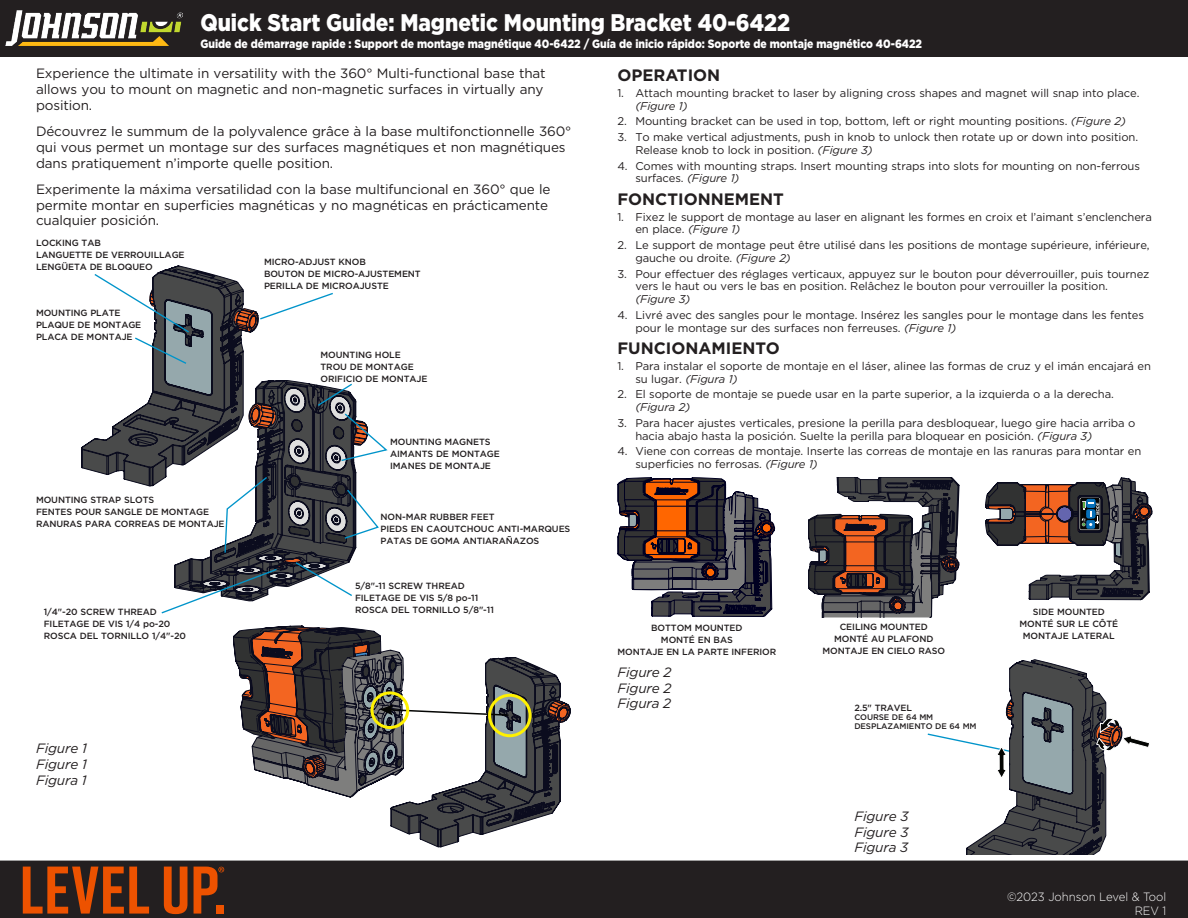
<style>
.page{position:relative;width:1188px;height:918px;background:#fff}
.page>*{position:absolute;margin:0;border:0;box-sizing:border-box;transform-origin:0 0}
._01_Title{font:900 24px "Gotham";color:#fff;scale:.87 1}
._01_Head1{font:700 16.5px "Gotham";color:#231f20}
._02_Body{font:13.5px/15.8px "Gotham";letter-spacing:-.01em;color:#231f20}
._02_Figure{font:italic 13.5px "Gotham";letter-spacing:-.01em;color:#231f20}
._01_Titlle_fr-es{font:900 12px "Gotham";color:#fff;scale:.87 1}
.t1{font:300 12px/14.4px "Gotham";color:#fff;text-align:right;scale:.95 1}
._02_Number{font:11.25px/12.8px "Gotham";letter-spacing:-.01em;color:#231f20}
._02_Callout{font:500 9px "Gotham";letter-spacing:-.01em;color:#231f20}
._02_Callout_fr-es{font:500 8.1px "Gotham";letter-spacing:-.01em;color:#231f20}
.s1{font-style:italic}
</style>
<div class="page">
<div style="left:0;top:0;width:1188px;height:57px;background:#231f20"></div>
<div style="left:0;top:861px;width:1188px;height:57px;background:#231f20"></div>
<svg style="left:23px;top:867px;width:126px;height:47px;background:#7f3611"></svg>
<svg style="left:164px;top:867px;width:23px;height:47px"></svg>
<svg style="left:194px;top:867px;width:30px;height:47px"></svg>
<img style="left:5px;top:10px;width:177px;height:36px">
<svg style="left:617px;top:477px;width:158px;height:140px;background:#645555"></svg>
<svg style="left:808px;top:477px;width:152px;height:140px"></svg>
<svg style="left:986px;top:477px;width:167px;height:124px"></svg>
<svg style="left:81px;top:266px;width:307px;height:348px"></svg>
<svg style="left:927px;top:659px;width:223px;height:196px"></svg>
<svg style="left:233px;top:626px;width:338px;height:221px"></svg>
<div style="left:488px;top:694px;width:44px;height:43px;border:3px solid #fff101;border-radius:50%"></div>
<div style="left:370px;top:691px;width:39px;height:38px;border:3px solid #fff101;border-radius:50%"></div>
<p class="_01_Title" style="left:200px;top:9px;width:679px">Quick Start Guide: Magnetic Mounting Bracket 40-6422</p>
<p class="_01_Titlle_fr-es" style="left:200px;top:37px;width:831px">Guide de démarrage rapide : Support de montage magnétique 40-6422 / Guía de inicio rápido: Soporte de montaje magnético 40-6422</p>
<p class="_02_Body" style="left:36px;top:65px;width:511px">Experience the ultimate in versatility with the 360° Multi-functional base that allows you to mount on magnetic and non-magnetic surfaces in virtually any position.</p>
<p class="_02_Body" style="left:36px;top:123px;width:537px">Découvrez le summum de la polyvalence grâce à la base multifonctionnelle 360° qui vous permet un montage sur des surfaces magnétiques et non magnétiques dans pratiquement n’importe quelle position.</p>
<p class="_02_Body" style="left:36px;top:181px;width:516px">Experimente la máxima versatilidad con la base multifuncional en 360° que le permite montar en superficies magnéticas y no magnéticas en prácticamente cualquier posición.</p>
<p class="_02_Callout" style="left:36px;top:237px;width:66px">LOCKING TAB</p>
<p class="_02_Callout" style="left:36px;top:249px;width:150px">LANGUETTE DE VERROUILLAGE</p>
<p class="_02_Callout" style="left:36px;top:261px;width:118px">LENGÜETA DE BLOQUEO</p>
<p class="_02_Callout" style="left:264px;top:256px;width:104px">MICRO-ADJUST KNOB</p>
<p class="_02_Callout" style="left:264px;top:268px;width:158px">BOUTON DE MICRO-AJUSTEMENT</p>
<p class="_02_Callout" style="left:264px;top:280px;width:126px">PERILLA DE MICROAJUSTE</p>
<p class="_02_Callout" style="left:36px;top:307px;width:86px">MOUNTING PLATE</p>
<p class="_02_Callout" style="left:36px;top:319px;width:107px">PLAQUE DE MONTAGE</p>
<p class="_02_Callout" style="left:36px;top:331px;width:98px">PLACA DE MONTAJE</p>
<p class="_02_Callout" style="left:36px;top:494px;width:120px">MOUNTING STRAP SLOTS</p>
<p class="_02_Callout" style="left:36px;top:506px;width:175px">FENTES POUR SANGLE DE MONTAGE</p>
<p class="_02_Callout" style="left:36px;top:518px;width:190px">RANURAS PARA CORREAS DE MONTAJE</p>
<p class="_02_Callout" style="left:44px;top:606px;width:115px">1/4"-20 SCREW THREAD</p>
<p class="_02_Callout" style="left:44px;top:618px;width:128px">FILETAGE DE VIS 1/4 po-20</p>
<p class="_02_Callout" style="left:44px;top:630px;width:144px">ROSCA DEL TORNILLO 1/4"-20</p>
<p class="_02_Figure" style="left:36px;top:740px;width:52px">Figure 1</p>
<p class="_02_Figure" style="left:36px;top:756px;width:52px">Figure 1</p>
<p class="_02_Figure" style="left:36px;top:771px;width:52px">Figura 1</p>
<p class="_02_Callout" style="left:321px;top:349px;width:82px">MOUNTING HOLE</p>
<p class="_02_Callout" style="left:321px;top:361px;width:95px">TROU DE MONTAGE</p>
<p class="_02_Callout" style="left:321px;top:373px;width:108px">ORIFICIO DE MONTAJE</p>
<p class="_02_Callout" style="left:390px;top:436px;width:102px">MOUNTING MAGNETS</p>
<p class="_02_Callout" style="left:390px;top:448px;width:111px">AIMANTS DE MONTAGE</p>
<p class="_02_Callout" style="left:390px;top:460px;width:102px">IMANES DE MONTAJE</p>
<p class="_02_Callout" style="left:381px;top:511px;width:115px">NON-MAR RUBBER FEET</p>
<p class="_02_Callout" style="left:381px;top:523px;width:191px">PIEDS EN CAOUTCHOUC ANTI-MARQUES</p>
<p class="_02_Callout" style="left:381px;top:535px;width:160px">PATAS DE GOMA ANTIARAÑAZOS</p>
<p class="_02_Callout" style="left:355px;top:580px;width:111px">5/8"-11 SCREW THREAD</p>
<p class="_02_Callout" style="left:355px;top:592px;width:125px">FILETAGE DE VIS 5/8 po-11</p>
<p class="_02_Callout" style="left:355px;top:604px;width:140px">ROSCA DEL TORNILLO 5/8"-11</p>
<p class="_01_Head1" style="left:617px;top:64px;width:104px">OPERATION</p>
<p class="_02_Number" style="left:635px;top:86px;width:506px;text-indent:-18px">1. Attach mounting bracket to laser by aligning cross shapes and magnet will snap into place. <span class="s1">(Figure 1)</span></p>
<p class="_02_Number" style="left:617px;top:115px;width:510px">2. Mounting bracket can be used in top, bottom, left or right mounting positions. <span class="s1">(Figure 2)</span></p>
<p class="_02_Number" style="left:635px;top:130px;width:504px;text-indent:-18px">3. To make vertical adjustments, push in knob to unlock then rotate up or down into position.<br>Release knob to lock in position. <span class="s1">(Figure 3)</span></p>
<p class="_02_Number" style="left:635px;top:159px;width:506px;text-indent:-18px">4. Comes with mounting straps. Insert mounting straps into slots for mounting on non‑ferrous surfaces. <span class="s1">(Figure 1)</span></p>
<p class="_01_Head1" style="left:617px;top:188px;width:168px">FONCTIONNEMENT</p>
<p class="_02_Number" style="left:635px;top:210px;width:518px;text-indent:-18px">1. Fixez le support de montage au laser en alignant les formes en croix et l’aimant s’enclenchera en place. <span class="s1">(Figure 1)</span></p>
<p class="_02_Number" style="left:635px;top:238px;width:516px;text-indent:-18px">2. Le support de montage peut être utilisé dans les positions de montage supérieure, inférieure, gauche ou droite. <span class="s1">(Figure 2)</span></p>
<p class="_02_Number" style="left:635px;top:267px;width:516px;text-indent:-18px">3. Pour effectuer des réglages verticaux, appuyez sur le bouton pour déverrouiller, puis tournez vers le haut ou vers le bas en position. Relâchez le bouton pour verrouiller la position. <span class="s1">(Figure 3)</span></p>
<p class="_02_Number" style="left:635px;top:308px;width:510px;text-indent:-18px">4. Livré avec des sangles pour le montage. Insérez les sangles pour le montage dans les fentes pour le montage sur des surfaces non ferreuses. <span class="s1">(Figure 1)</span></p>
<p class="_01_Head1" style="left:617px;top:337px;width:164px">FUNCIONAMIENTO</p>
<p class="_02_Number" style="left:635px;top:359px;width:517px;text-indent:-18px">1. Para instalar el soporte de montaje en el láser, alinee las formas de cruz y el imán encajará en su lugar. <span class="s1">(Figura 1)</span></p>
<p class="_02_Number" style="left:635px;top:388px;width:480px;text-indent:-18px">2. El soporte de montaje se puede usar en la parte superior, a la izquierda o a la derecha. <span class="s1">(Figura 2)</span></p>
<p class="_02_Number" style="left:635px;top:416px;width:502px;text-indent:-18px">3. Para hacer ajustes verticales, presione la perilla para desbloquear, luego gire hacia arriba o hacia abajo hasta la posición. Suelte la perilla para bloquear en posición. <span class="s1">(Figura 3)</span></p>
<p class="_02_Number" style="left:635px;top:445px;width:507px;text-indent:-18px">4. Viene con correas de montaje. Inserte las correas de montaje en las ranuras para montar en superficies no ferrosas. <span class="s1">(Figure 1)</span></p>
<p class="_02_Callout" style="left:651px;top:622px;width:93px">BOTTOM MOUNTED</p>
<p class="_02_Callout" style="left:661px;top:634px;width:73px">MONTÉ EN BAS</p>
<p class="_02_Callout" style="left:618px;top:646px;width:160px">MONTAJE EN LA PARTE INFERIOR</p>
<p class="_02_Figure" style="left:617px;top:663px;width:56px">Figure 2</p>
<p class="_02_Figure" style="left:617px;top:679px;width:56px">Figure 2</p>
<p class="_02_Figure" style="left:617px;top:695px;width:55px">Figura 2</p>
<p class="_02_Callout" style="left:840px;top:621px;width:90px">CEILING MOUNTED</p>
<p class="_02_Callout" style="left:834px;top:633px;width:101px">MONTÉ AU PLAFOND</p>
<p class="_02_Callout" style="left:823px;top:645px;width:124px">MONTAJE EN CIELO RASO</p>
<p class="_02_Callout" style="left:854px;top:702px;width:59px">2.5" TRAVEL</p>
<p class="_02_Callout_fr-es" style="left:854px;top:712px;width:80px">COURSE DE 64 MM</p>
<p class="_02_Callout_fr-es" style="left:854px;top:721px;width:124px">DESPLAZAMIENTO DE 64 MM</p>
<p class="_02_Callout" style="left:1033px;top:606px;width:73px">SIDE MOUNTED</p>
<p class="_02_Callout" style="left:1019px;top:618px;width:100px">MONTÉ SUR LE CÔTÉ</p>
<p class="_02_Callout" style="left:1023px;top:630px;width:94px">MONTAJE LATERAL</p>
<p class="_02_Figure" style="left:854px;top:807px;width:56px">Figure 3</p>
<p class="_02_Figure" style="left:854px;top:823px;width:56px">Figure 3</p>
<p class="_02_Figure" style="left:854px;top:839px;width:56px">Figura 3</p>
<p class="t1" style="left:1007px;top:889px;width:169px">©2023 Johnson Level &amp; Tool<br>REV 1</p>
</div>
